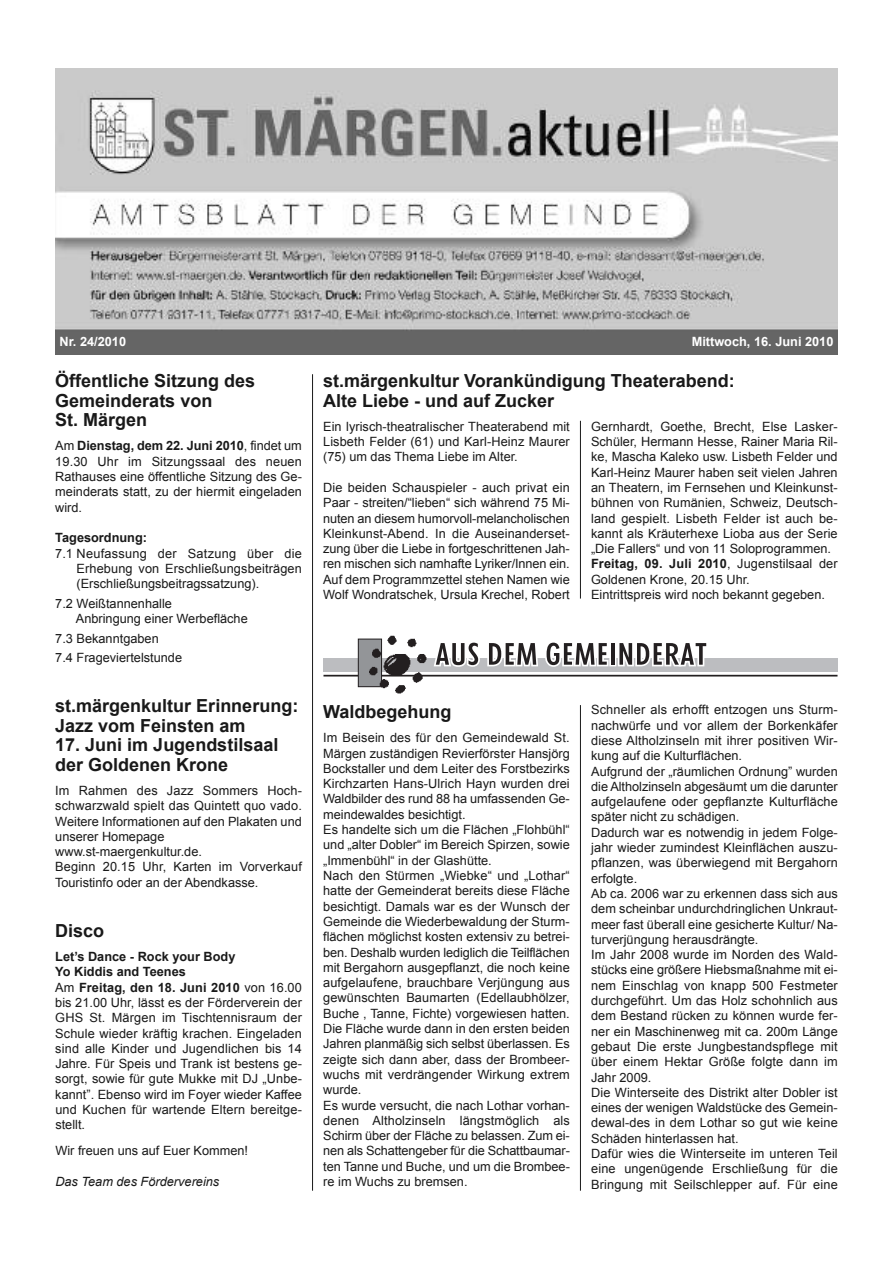
<style>
.page{position:relative;width:893px;height:1263px;background:#fff}
.page>*{position:absolute;margin:0;border:0;box-sizing:border-box;transform-origin:0 0}
.t1{font:700 18px/19.5px "Arial";color:#191919}
.t2{font:12.75px/15.3px "Arial";color:#191919}
.t3{font:700 12.75px "Arial";color:#fff}
.t4{font:italic 12.75px "Arial";color:#191919}
.t5{font:700 12.75px "Arial";color:#191919}
.s1{font-weight:700}
</style>
<div class="page">
<hr style="left:312px;top:374px;width:1px;height:817px;background:#191919">
<img style="left:55px;top:68px;width:783px;height:286px">
<div style="left:324px;top:658px;width:514px;height:13px;background:#bcbdc0"></div>
<hr style="left:323px;top:675px;width:514px;height:1px;background:#231f20">
<div style="left:609px;top:641px;width:7px;height:25px;border:3px solid #fff"></div>
<svg style="left:432px;top:641px;width:178px;height:31px"></svg>
<hr style="left:611px;top:643px;width:4px;height:22px;background:#231f20">
<svg style="left:616px;top:643px;width:94px;height:32px"></svg>
<div style="left:358px;top:639px;width:24px;height:48px;background:#939598"></div>
<div style="left:358px;top:639px;width:24px;height:48px;border:1px solid #231f20"></div>
<img style="left:369px;top:636px;width:58px;height:58px">
<hr style="left:580px;top:421px;width:1px;height:177px;background:#191919">
<hr style="left:580px;top:705px;width:1px;height:486px;background:#191919">
<p class="t3" style="left:60px;top:335px;width:68px">Nr. 24/2010</p>
<p class="t3" style="left:692px;top:335px;width:143px">Mittwoch, 16. Juni 2010</p>
<h1 class="t1" style="left:55px;top:371px;width:202px">Öffentliche Sitzung des<br>Gemeinderats von<br>St. Märgen</h1>
<p class="t2" style="left:55px;top:438px;width:248px;text-align:justify">Am <span class="s1">Dienstag, dem 22. Juni 2010</span>, findet um 19.30 Uhr im Sitzungssaal des neuen Rathauses eine öffentliche Sitzung des Ge&shy;meinderats statt, zu der hiermit eingeladen wird.</p>
<p class="t5" style="left:55px;top:531px;width:93px">Tagesordnung:</p>
<p class="t2" style="left:76px;top:545px;width:227px;text-align:justify;text-indent:-21px">7.1 Neufassung der Satzung über die Erhebung von Erschließungsbeiträgen (Erschließungsbeitragssatzung).</p>
<p class="t2" style="left:76px;top:596px;width:173px;text-indent:-21px">7.2 Weißtannenhalle<br>Anbringung einer Werbefläche</p>
<p class="t2" style="left:55px;top:628px;width:128px;line-height:19.5px">7.3 Bekanntgaben<br>7.4 Frageviertelstunde</p>
<h1 class="t1" style="left:55px;top:696px;width:245px">st.märgenkultur Erinnerung:<br>Jazz vom Feinsten am</h1>
<h1 class="t1" style="left:55px;top:735px;width:225px">17. Juni im Jugendstilsaal der Goldenen Krone</h1>
<p class="t2" style="left:55px;top:783px;width:248px">Im Rahmen des Jazz Sommers Hoch&shy;schwarzwald spielt das Quintett quo vado.<br>Weitere Informationen auf den Plakaten und unserer Homepage www.st-maergenkultur.de.<br>Beginn 20.15 Uhr, Karten im Vorverkauf Touristinfo oder an der Abendkasse.</p>
<h1 class="t1" style="left:55px;top:921px;width:51px">Disco</h1>
<p class="t2" style="left:55px;top:949px;width:248px"><span class="s1">Let’s Dance - Rock your Body<br>Yo Kiddis and Teenes<br></span>Am <span class="s1">Freitag, den 18. Juni 2010</span> von 16.00 bis 21.00 Uhr, lässt es der Förderverein der GHS St. Märgen im Tischtennisraum der Schule wieder kräftig krachen. Eingeladen sind alle Kinder und Jugendlichen bis 14<br>Jahre. Für Speis und Trank ist bestens ge&shy;sorgt, sowie für gute Mukke mit DJ „Unbe&shy;kannt”. Ebenso wird im Foyer wieder Kaffee und Kuchen für wartende Eltern bereitge&shy;stellt.</p>
<p class="t2" style="left:55px;top:1143px;width:194px">Wir freuen uns auf Euer Kommen!</p>
<p class="t4" style="left:55px;top:1174px;width:165px">Das Team des Fördervereins</p>
<h1 class="t1" style="left:323px;top:371px;width:413px">st.märgenkultur Vorankündigung Theaterabend:<br>Alte Liebe - und auf Zucker</h1>
<p class="t2" style="left:591px;top:419px;width:248px">Gernhardt, Goethe, Brecht, Else Lasker-Schüler, Hermann Hesse, Rainer Maria Ril&shy;ke, Mascha Kaleko usw. Lisbeth Felder und Karl-Heinz Maurer haben seit vielen Jahren an Theatern, im Fernsehen und Kleinkunst&shy;bühnen von Rumänien, Schweiz, Deutsch&shy;land gespielt. Lisbeth Felder ist auch be&shy;kannt als Kräuterhexe Lioba aus der Serie „Die Fallers“ und von 11 Soloprogrammen.<br><span class="s1">Freitag, 09. Juli 2010</span>, Jugenstilsaal der Goldenen Krone, 20.15 Uhr.<br>Eintrittspreis wird noch bekannt gegeben.</p>
<p class="t2" style="left:323px;top:419px;width:248px;text-align:justify">Ein lyrisch-theatralischer Theaterabend mit Lisbeth Felder (61) und Karl-Heinz Maurer (75) um das Thema Liebe im Alter.</p>
<p class="t2" style="left:323px;top:480px;width:248px;text-align:justify">Die beiden Schauspieler - auch privat ein Paar - streiten/“lieben“ sich während 75 Mi&shy;nuten an diesem humorvoll-melancholischen Kleinkunst-Abend. In die Auseinanderset&shy;zung über die Liebe in fortgeschrittenen Jah&shy;ren mischen sich namhafte Lyriker/Innen ein.<br>Auf dem Programmzettel stehen Namen wie Wolf Wondratschek, Ursula Krechel, Robert</p>
<p class="t2" style="left:591px;top:702px;width:248px">Schneller als erhofft entzogen uns Sturm&shy;nachwürfe und vor allem der Borkenkäfer diese Altholzinseln mit ihrer positiven Wir&shy;kung auf die Kulturflächen.<br>Aufgrund der „räumlichen Ordnung” wurden die Altholzinseln abgesäumt um die darunter aufgelaufene oder gepflanzte Kulturfläche später nicht zu schädigen.<br>Dadurch war es notwendig in jedem Folge&shy;jahr wieder zumindest Kleinflächen auszu&shy;pflanzen, was überwiegend mit Bergahorn erfolgte.<br>Ab ca. 2006 war zu erkennen dass sich aus dem scheinbar undurchdringlichen Unkraut&shy;meer fast überall eine gesicherte Kultur/ Na&shy;turverjüngung herausdrängte.<br>Im Jahr 2008 wurde im Norden des Wald&shy;stücks eine größere Hiebsmaßnahme mit ei&shy;nem Einschlag von knapp 500 Festmeter durchgeführt. Um das Holz schohnlich aus dem Bestand rücken zu können wurde fer&shy;ner ein Maschinenweg mit ca. 200m Länge gebaut Die erste Jungbestandspflege mit über einem Hektar Größe folgte dann im Jahr 2009.<br>Die Winterseite des Distrikt alter Dobler ist eines der wenigen Waldstücke des Gemein&shy;dewal-des in dem Lothar so gut wie keine Schäden hinterlassen hat.<br>Dafür wies die Winterseite im unteren Teil eine ungenügende Erschließung für die Bringung mit Seilschlepper auf. Für eine</p>
<h1 class="t1" style="left:323px;top:702px;width:130px">Waldbegehung</h1>
<p class="t2" style="left:323px;top:730px;width:248px">Im Beisein des für den Gemeindewald St.<br>Märgen zuständigen Revierförster Hansjörg Bockstaller und dem Leiter des Forstbezirks Kirchzarten Hans-Ulrich Hayn wurden drei Waldbilder des rund 88 ha umfassenden Ge&shy;meindewaldes besichtigt.<br>Es handelte sich um die Flächen „Flohbühl“ und „alter Dobler“ im Bereich Spirzen, sowie „Immenbühl“ in der Glashütte.<br>Nach den Stürmen „Wiebke“ und „Lothar“ hatte der Gemeinderat bereits diese Fläche besichtigt. Damals war es der Wunsch der Gemeinde die Wiederbewaldung der Sturm&shy;flächen möglichst kosten extensiv zu betrei&shy;ben. Deshalb wurden lediglich die Teilflächen mit Bergahorn ausgepflanzt, die noch keine aufgelaufene, brauchbare Verjüngung aus gewünschten Baumarten (Edellaubhölzer, Buche , Tanne, Fichte) vorgewiesen hatten.<br>Die Fläche wurde dann in den ersten beiden Jahren planmäßig sich selbst überlassen. Es zeigte sich dann aber, dass der Brombeer&shy;wuchs mit verdrängender Wirkung extrem wurde.<br>Es wurde versucht, die nach Lothar vorhan&shy;denen Altholzinseln längstmöglich als Schirm über der Fläche zu belassen. Zum ei&shy;nen als Schattengeber für die Schattbaumar&shy;ten Tanne und Buche, und um die Brombee&shy;re im Wuchs zu bremsen.</p>
</div>
